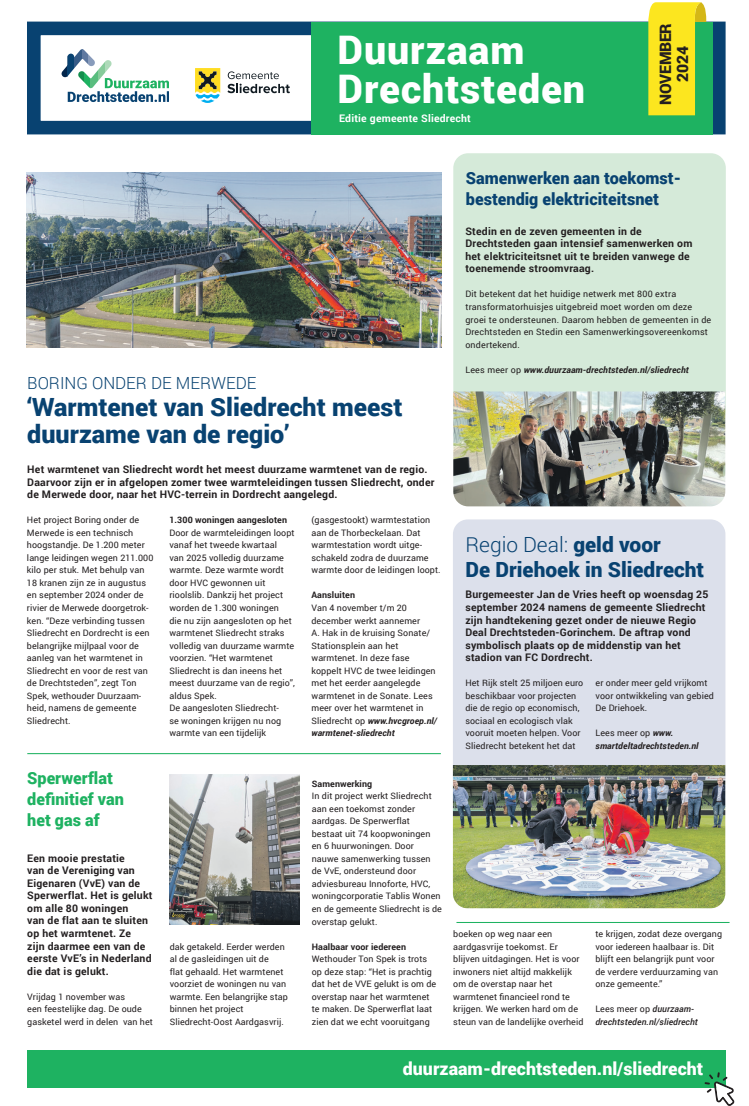
<style>
.page{position:relative;width:749px;height:1106px;background:#fff}
.page>*{position:absolute;margin:0;border:0;box-sizing:border-box;transform-origin:0 0}
.t1{font:900 39.4px/39.4px "Roboto";letter-spacing:.02em;color:#fff}
.t2{font:900 25.1px/27.2px "Roboto";color:#084271}
.t3{font:900 20.9px/25.1px "Roboto";color:#084271}
.t4{font:900 17.8px "Roboto";color:#fff}
.t5{font:900 16.7px/20.9px "Roboto";color:#084271}
.t6{font:900 16.7px/20.9px "Roboto";color:#1eb261}
.t7{font:300 16.7px "Roboto";color:#084271}
.t8{font:900 15.7px/16.8px "Roboto";letter-spacing:-.02em;color:#231f20;text-align:center}
.t9{font:700 10.4px/12.5px "Roboto";letter-spacing:.02em;color:#231f20}
.t10{font:700 10.4px "Roboto";letter-spacing:.02em;color:#fff}
.t11{font:900 10.4px "Roboto";color:#fff}
.t12{font:8.9px/12.5px "Roboto";letter-spacing:.01em;color:#231f20}
.t13{font:italic 700 8.9px/12.5px "Roboto";letter-spacing:.01em;color:#231f20}
.t14{font:700 8.9px "Roboto";letter-spacing:.01em;color:#231f20}
.t15{font:italic 500 8.9px/12.5px "Roboto";letter-spacing:.01em;color:#231f20}
.s1{font-weight:700;font-style:italic}
.s2{font-weight:400;font-style:normal}
.s3{font-weight:300}
</style>
<div class="page">
<div style="left:453px;top:519px;width:272px;height:272px;background:#dce0eb;border-radius:15px"></div>
<img style="left:27px;top:172px;width:414px;height:175px">
<div style="left:27px;top:1049px;width:698px;height:38px;background:#1eb261"></div>
<svg style="left:704px;top:1072px;width:30px;height:34px"></svg>
<div style="left:27px;top:22px;width:698px;height:112px;border:14px solid #084271"></div>
<div style="left:311px;top:22px;width:401px;height:112px;background:#1eb261"></div>
<svg style="left:62px;top:55px;width:6px;height:23px"></svg>
<svg style="left:68px;top:49px;width:101px;height:53px"></svg>
<svg style="left:648px;top:2px;width:58px;height:113px"></svg>
<svg style="left:227px;top:71px;width:63px;height:22px"></svg>
<svg style="left:195px;top:68px;width:25px;height:35px"></svg>
<hr style="left:27px;top:753px;width:414px;height:1px;background:#1eb261">
<div style="left:453px;top:153px;width:272px;height:272px;background:#d5ead9;border-radius:15px"></div>
<img style="left:453px;top:391px;width:272px;height:115px">
<img style="left:453px;top:765px;width:272px;height:143px">
<img style="left:170px;top:774px;width:130px;height:150px">
<hr style="left:456px;top:922px;width:273px;height:1px;background:#1eb261">
<h1 class="t1" style="left:337px;top:28px;width:249px">Duurzaam<br>Drechtsteden</h1>
<h3 class="t8" style="left:656px;top:105px;width:83px;rotate:-90deg">NOVEMBER<br>2024</h3>
<p class="t10" style="left:339px;top:111px;width:133px">Editie gemeente Sliedrecht</p>
<p class="t11" style="left:317px;top:88px;width:112px">Editie [naam gemeente]</p>
<h3 class="t5" style="left:466px;top:167px;width:216px">Samenwerken aan toekomst&shy;bestendig elektriciteitsnet</h3>
<p class="t9" style="left:465px;top:224px;width:228px">Stedin en de zeven gemeenten in de Drechtsteden gaan intensief samenwerken om het elektriciteitsnet uit te breiden vanwege de toenemende stroomvraag.</p>
<h3 class="t7" style="left:27px;top:371px;width:230px">BORING ONDER DE MERWEDE</h3>
<h2 class="t2" style="left:27px;top:392px;width:376px">‘Warmtenet van Sliedrecht meest duurzame van de regio’</h2>
<p class="t9" style="left:27px;top:462px;width:408px">Het warmtenet van Sliedrecht wordt het meest duurzame warmtenet van de regio.<br>Daarvoor zijn er in afgelopen zomer twee warmteleidingen tussen Sliedrecht, onder de Merwede door, naar het HVC-terrein in Dordrecht aangelegd.</p>
<p class="t14" style="left:169px;top:514px;width:119px">1.300 woningen aangesloten</p>
<p class="t12" style="left:169px;top:526px;width:127px">Door de warmteleidingen loopt vanaf het tweede kwartaal<br>van 2025 volledig duurzame warmte. Deze warmte wordt door HVC gewonnen uit rioolslib. Dankzij het project worden de 1.300 woningen<br>die nu zijn aangesloten op het warmtenet Sliedrecht straks volledig van duurzame warmte voorzien. “Het warmtenet<br>Sliedrecht is dan ineens het meest duurzame van de regio”, aldus Spek.<br>De aangesloten Sliedrecht-<br>se woningen krijgen nu nog warmte van een tijdelijk</p>
<p class="t12" style="left:311px;top:513px;width:131px">(gasgestookt) warmtestation aan de Thorbeckelaan. Dat warmtestation wordt uitge&shy;schakeld zodra de duurzame warmte door de leidingen loopt.</p>
<p class="t14" style="left:311px;top:589px;width:45px">Aansluiten</p>
<p class="t12" style="left:311px;top:601px;width:127px">Van 4 november t/m 20 december werkt aannemer<br>A. Hak in de kruising Sonate/<br>Stationsplein aan het warmtenet. In deze fase koppelt HVC de twee leidingen met het eerder aangelegde warmtenet in de Sonate. Lees meer over het warmtenet in<br>Sliedrecht op <span class="s1">www.hvcgroep.nl/ warmtenet-sliedrecht</span></p>
<p class="t12" style="left:27px;top:513px;width:128px">Het project Boring onder de<br>Merwede is een technisch hoogstandje. De 1.200 meter lange leidingen wegen 211.000 kilo per stuk. Met behulp van<br>18 kranen zijn ze in augustus en september 2024 onder de rivier de Merwede doorgetrok&shy;ken. “Deze verbinding tussen<br>Sliedrecht en Dordrecht is een belangrijke mijlpaal voor de aanleg van het warmtenet in<br>Sliedrecht en voor de rest van de Drechtsteden”, zegt Ton<br>Spek, wethouder Duurzaam&shy;heid, namens de gemeente<br>Sliedrecht.</p>
<h3 class="t6" style="left:27px;top:767px;width:98px">Sperwerflat definitief van het gas af</h3>
<p class="t9" style="left:27px;top:851px;width:127px">Een mooie prestatie<br>van de Vereniging van<br>Eigenaren (VvE) van de<br>Sperwerflat. Het is gelukt om alle 80 woningen<br>van de flat aan te sluiten op het warmtenet. Ze<br>zijn daarmee een van de eerste VvE’s in Nederland die dat is gelukt.</p>
<p class="t12" style="left:27px;top:990px;width:127px">Vrijdag 1 november was<br>een feestelijke dag. De oude gasketel werd in delen van het</p>
<p class="t12" style="left:170px;top:939px;width:120px">dak getakeld. Eerder werden al de gasleidingen uit de<br>flat gehaald. Het warmtenet voorziet de woningen nu van warmte. Een belangrijke stap binnen het project<br>Sliedrecht-Oost Aardgasvrij.</p>
<p class="t14" style="left:312px;top:777px;width:62px">Samenwerking</p>
<p class="t12" style="left:312px;top:789px;width:132px">In dit project werkt Sliedrecht aan een toekomst zonder aardgas. De Sperwerflat bestaat uit 74 koopwoningen en 6 huurwoningen. Door nauwe samenwerking tussen de VvE, ondersteund door adviesbureau Innoforte, HVC, woningcorporatie Tablis Wonen en de gemeente Sliedrecht is de overstap gelukt.</p>
<p class="t14" style="left:312px;top:940px;width:96px">Haalbaar voor iedereen</p>
<p class="t12" style="left:312px;top:952px;width:126px">Wethouder Ton Spek is trots op deze stap: “Het is prachtig dat het de VVE gelukt is om de overstap naar het warmtenet te maken. De Sperwerflat laat zien dat we echt vooruitgang</p>
<p class="t12" style="left:465px;top:288px;width:247px">Dit betekent dat het huidige netwerk met 800 extra transformatorhuisjes uitgebreid moet worden om deze groei te ondersteunen. Daarom hebben de gemeenten in de Drechtsteden en Stedin een Samenwerkingsovereenkomst ondertekend.</p>
<p class="t13" style="left:465px;top:363px;width:225px"><span class="s2">Lees meer op</span> www.duurzaam-drechtsteden.nl/sliedrecht</p>
<h3 class="t3" style="left:465px;top:531px;width:240px"><span class="s3">Regio Deal:</span> geld voor<br>De Driehoek in Sliedrecht</h3>
<p class="t9" style="left:465px;top:588px;width:244px">Burgemeester Jan de Vries heeft op woensdag 25 september 2024 namens de gemeente Sliedrecht zijn handtekening gezet onder de nieuwe Regio Deal Drechtsteden-Gorinchem. De aftrap vond symbolisch plaats op de middenstip van het stadion van FC Dordrecht.</p>
<p class="t12" style="left:465px;top:676px;width:119px">Het Rijk stelt 25 miljoen euro beschikbaar voor projecten die de regio op economisch, sociaal en ecologisch vlak vooruit moeten helpen. Voor<br>Sliedrecht betekent het dat</p>
<p class="t12" style="left:595px;top:676px;width:120px">er onder meer geld vrijkomt voor ontwikkeling van gebied<br>De Driehoek.</p>
<p class="t13" style="left:595px;top:726px;width:104px"><span class="s2">Lees meer op</span> www. smartdeltadrechtsteden.nl</p>
<p class="t12" style="left:453px;top:927px;width:132px">boeken op weg naar een aardgasvrije toekomst. Er blijven uitdagingen. Het is voor inwoners niet altijd makkelijk om de overstap naar het warmtenet financieel rond te krijgen. We werken hard om de steun van de landelijke overheid</p>
<p class="t12" style="left:595px;top:927px;width:128px">te krijgen, zodat deze overgang voor iedereen haalbaar is. Dit blijft een belangrijk punt voor de verdere verduurzaming van onze gemeente.”</p>
<p class="t15" style="left:595px;top:1002px;width:104px"><span class="s2">Lees meer op</span> duurzaam&shy;drechtsteden.nl/sliedrecht</p>
<h3 class="t4" style="left:403px;top:1055px;width:302px">duurzaam-drechtsteden.nl/sliedrecht</h3>
</div>
